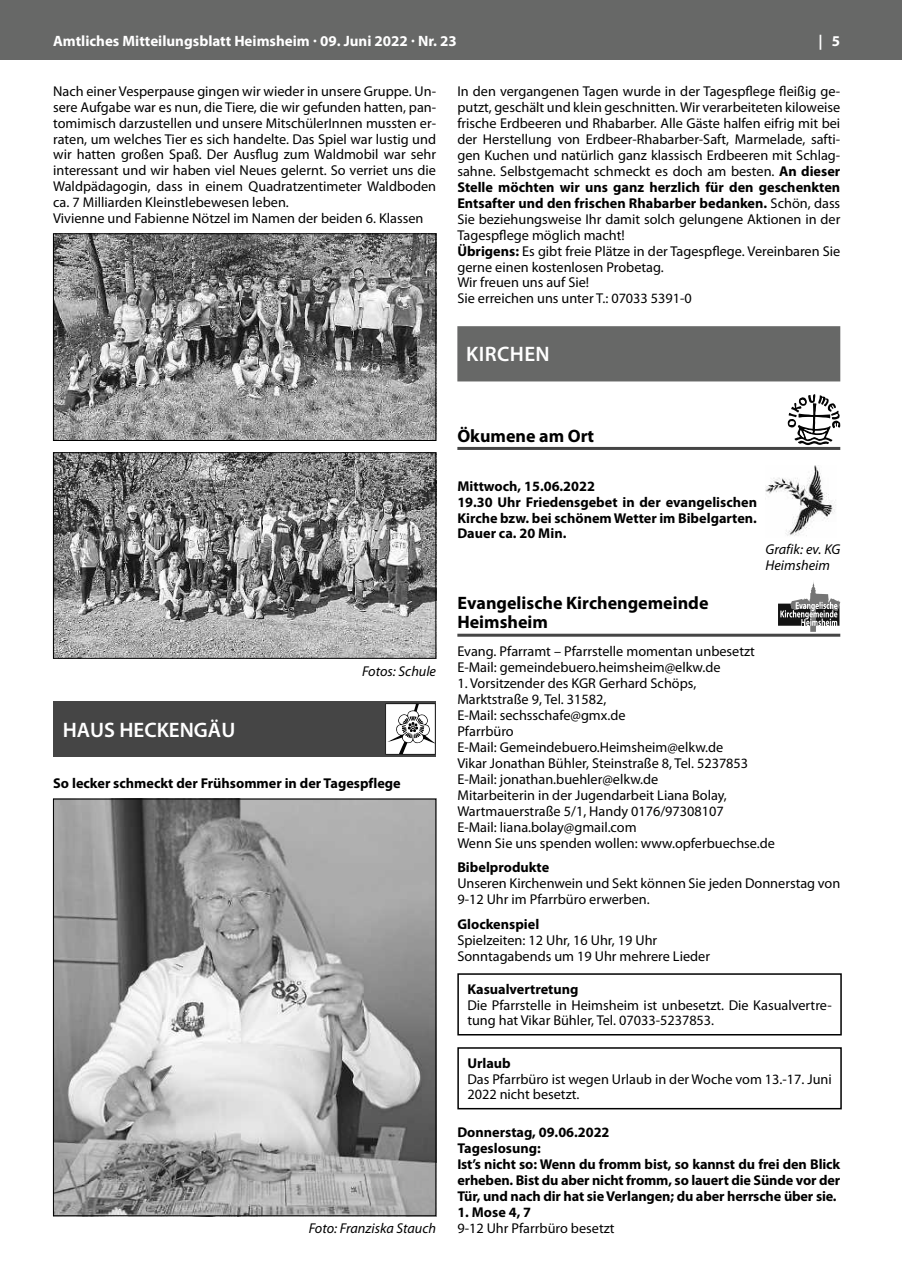
<style>
.page{position:relative;width:902px;height:1280px;background:#fff}
.page>*{position:absolute;margin:0;border:0;box-sizing:border-box;transform-origin:0 0}
.t1{font:600 21px "Myriad Pro";color:#fff}
.t2{font:600 21px "Myriad Pro";letter-spacing:.02em;color:#fff}
.t3{font:700 18px/19.5px "Myriad Pro";color:#000}
.t4{font:700 15px "Myriad Pro";color:#fff}
.t5{font:14.25px/16px "Myriad Pro";color:#000}
.t6{font:700 14.25px/16px "Myriad Pro";color:#000}
.t7{font:italic 14.25px/15.8px "Myriad Pro";color:#000}
.s1{font-weight:700}
</style>
<div class="page">
<div style="left:0;top:0;width:901px;height:60px;background:#676867"></div>
<img style="left:55px;top:235px;width:379px;height:204px">
<div style="left:53px;top:233px;width:383px;height:208px;border:1px solid #000"></div>
<img style="left:55px;top:454px;width:379px;height:203px">
<div style="left:53px;top:452px;width:383px;height:207px;border:1px solid #000"></div>
<div style="left:53px;top:701px;width:383px;height:55px;background:#454545"></div>
<svg style="left:385px;top:703px;width:50px;height:51px;background:#cdcdcd"></svg>
<img style="left:55px;top:801px;width:379px;height:413px">
<div style="left:457px;top:326px;width:383px;height:55px;background:#676867"></div>
<hr style="left:457px;top:447px;width:383px;height:3px;background:#454545">
<svg style="left:787px;top:394px;width:53px;height:51px"></svg>
<img style="left:765px;top:465px;width:71px;height:71px">
<hr style="left:457px;top:634px;width:383px;height:3px;background:#454545">
<svg style="left:778px;top:582px;width:62px;height:50px"></svg>
<div style="left:457px;top:973px;width:384px;height:62px;border:2px solid #000"></div>
<div style="left:457px;top:1047px;width:384px;height:62px;border:2px solid #000"></div>
<p class="t4" style="left:53px;top:31px;width:405px">Amtliches Mitteilungsblatt Heimsheim · 09. Juni 2022 · Nr. 23</p>
<p class="t4" style="left:818px;top:31px;width:23px">| 5</p>
<p class="t5" style="left:53px;top:83px;width:384px">Nach einer Vesperpause gingen wir wieder in unsere Gruppe. Un&shy;sere Aufgabe war es nun, die Tiere, die wir gefunden hatten, pan&shy;tomimisch darzustellen und unsere MitschülerInnen mussten er&shy;raten, um welches Tier es sich handelte. Das Spiel war lustig und wir hatten großen Spaß. Der Ausflug zum Waldmobil war sehr interessant und wir haben viel Neues gelernt. So verriet uns die Waldpädagogin, dass in einem Quadratzentimeter Waldboden ca. 7 Milliarden Kleinstlebewesen leben.<br>Vivienne und Fabienne Nötzel im Namen der beiden 6. Klassen</p>
<p class="t5" style="left:457px;top:83px;width:384px">In den vergangenen Tagen wurde in der Tagespflege fleißig ge&shy;putzt, geschält und klein geschnitten. Wir verarbeiteten kiloweise frische Erdbeeren und Rhabarber. Alle Gäste halfen eifrig mit bei der Herstellung von Erdbeer-Rhabarber-Saft, Marmelade, safti&shy;gen Kuchen und natürlich ganz klassisch Erdbeeren mit Schlag&shy;sahne. Selbstgemacht schmeckt es doch am besten. <span class="s1">An dieser Stelle möchten wir uns ganz herzlich für den geschenkten Entsafter und den frischen Rhabarber bedanken.</span> Schön, dass Sie beziehungsweise Ihr damit solch gelungene Aktionen in der Tagespflege möglich macht!<br><span class="s1">Übrigens:</span> Es gibt freie Plätze in der Tagespflege. Vereinbaren Sie gerne einen kostenlosen Probetag.<br>Wir freuen uns auf Sie!<br>Sie erreichen uns unter T.: 07033 5391-0</p>
<h1 class="t2" style="left:466px;top:341px;width:85px">KIRCHEN</h1>
<p class="t3" style="left:457px;top:425px;width:138px">Ökumene am Ort</p>
<h1 class="t1" style="left:63px;top:717px;width:174px">HAUS HECKENGÄU</h1>
<p class="t7" style="left:362px;top:663px;width:75px">Fotos: Schule</p>
<p class="t6" style="left:53px;top:775px;width:349px">So lecker schmeckt der Frühsommer in der Tagespflege</p>
<p class="t7" style="left:309px;top:1221px;width:129px">Foto: Franziska Stauch</p>
<p class="t6" style="left:457px;top:477px;width:301px">Mittwoch, 15.06.2022<br>19.30 Uhr Friedensgebet in der evangelischen Kirche bzw. bei schönem Wetter im Bibelgarten.<br>Dauer ca. 20 Min.</p>
<p class="t7" style="left:765px;top:542px;width:76px">Grafik: ev. KG<br>Heimsheim</p>
<p class="t3" style="left:457px;top:592px;width:253px">Evangelische Kirchengemeinde<br>Heimsheim</p>
<p class="t5" style="left:457px;top:643px;width:299px">Evang. Pfarramt – Pfarrstelle momentan unbesetzt<br>E-Mail: gemeindebuero.heimsheim@elkw.de</p>
<p class="t5" style="left:457px;top:675px;width:319px">1. Vorsitzender des KGR Gerhard Schöps,<br>Marktstraße 9, Tel. 31582,<br>E-Mail: sechsschafe@gmx.de<br>Pfarrbüro<br>E-Mail: Gemeindebuero.Heimsheim@elkw.de<br>Vikar Jonathan Bühler, Steinstraße 8, Tel. 5237853<br>E-Mail: jonathan.buehler@elkw.de<br>Mitarbeiterin in der Jugendarbeit Liana Bolay, Wartmauerstraße 5/1, Handy 0176/97308107<br>E-Mail: liana.bolay@gmail.com<br>Wenn Sie uns spenden wollen: www.opferbuechse.de</p>
<p class="t6" style="left:457px;top:859px;width:93px">Bibelprodukte</p>
<p class="t5" style="left:457px;top:875px;width:384px">Unseren Kirchenwein und Sekt können Sie jeden Donnerstag von<br>9-12 Uhr im Pfarrbüro erwerben.</p>
<p class="t6" style="left:457px;top:915px;width:83px">Glockenspiel</p>
<p class="t5" style="left:457px;top:932px;width:254px">Spielzeiten: 12 Uhr, 16 Uhr, 19 Uhr<br>Sonntagabends um 19 Uhr mehrere Lieder</p>
<p class="t6" style="left:467px;top:981px;width:113px">Kasualvertretung</p>
<p class="t5" style="left:467px;top:997px;width:366px">Die Pfarrstelle in Heimsheim ist unbesetzt. Die Kasualvertre&shy;tung hat Vikar Bühler, Tel. 07033-5237853.</p>
<p class="t6" style="left:467px;top:1055px;width:45px">Urlaub</p>
<p class="t5" style="left:467px;top:1071px;width:366px">Das Pfarrbüro ist wegen Urlaub in der Woche vom 13.-17. Juni<br>2022 nicht besetzt.</p>
<p class="t6" style="left:457px;top:1124px;width:384px">Donnerstag, 09.06.2022<br>Tageslosung:<br>Ist’s nicht so: Wenn du fromm bist, so kannst du frei den Blick erheben. Bist du aber nicht fromm, so lauert die Sünde vor der Tür, und nach dir hat sie Verlangen; du aber herrsche über sie.</p>
<p class="t6" style="left:457px;top:1204px;width:75px">1. Mose 4, 7</p>
<p class="t5" style="left:457px;top:1220px;width:159px">9-12 Uhr Pfarrbüro besetzt</p>
</div>
